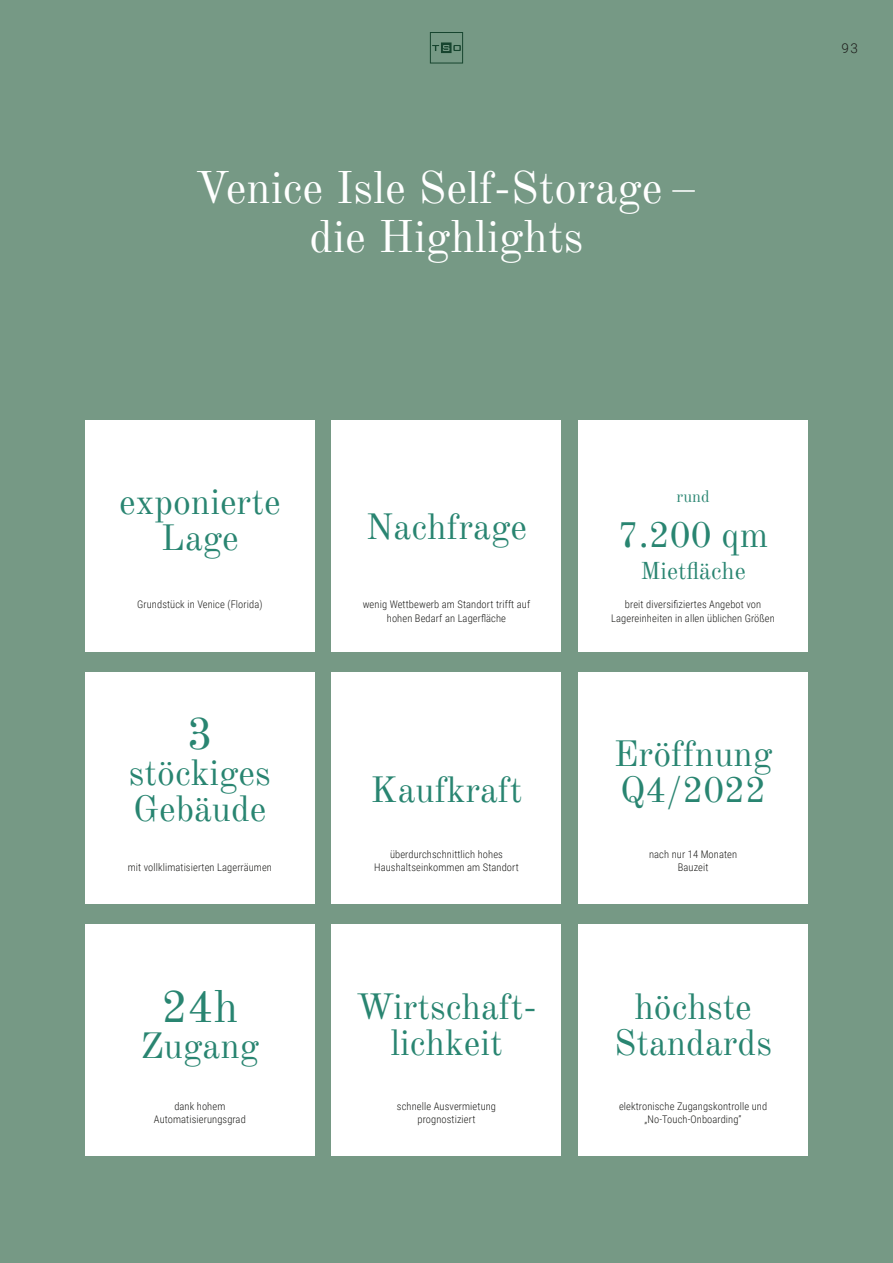
<style>
.page{position:relative;width:893px;height:1263px;background:#769985}
.page>*{position:absolute;margin:0;border:0;box-sizing:border-box;transform-origin:0 0}
.t1{font:45px/49.5px "Old Standard TT";color:#fff;text-align:center}
.t2{font:45px "Old Standard TT";color:#298571}
.t3{font:36px/36px "Old Standard TT";color:#298571;text-align:center}
.t4{font:24px "Old Standard TT";color:#298571}
.t5{font:16.5px "Old Standard TT";color:#298571}
.t6{font:300 13.5px "Roboto";color:#1d1d1b}
.t7{font:300 10.5px/13.5px "Roboto Condensed";letter-spacing:.01em;color:#1d1d1b;text-align:center}
</style>
<div class="page">
<svg style="left:430px;top:32px;width:33px;height:32px"></svg>
<div style="left:85px;top:421px;width:230px;height:231px;background:#fff"></div>
<div style="left:332px;top:421px;width:229px;height:231px;background:#fff"></div>
<div style="left:85px;top:925px;width:230px;height:231px;background:#fff"></div>
<div style="left:332px;top:673px;width:229px;height:231px;background:#fff"></div>
<div style="left:332px;top:925px;width:229px;height:231px;background:#fff"></div>
<div style="left:578px;top:925px;width:230px;height:231px;background:#fff"></div>
<div style="left:85px;top:673px;width:230px;height:231px;background:#fff"></div>
<div style="left:578px;top:421px;width:230px;height:231px;background:#fff"></div>
<div style="left:578px;top:673px;width:230px;height:231px;background:#fff"></div>
<h1 class="t1" style="left:195px;top:160px;width:504px">Venice Isle Self-Storage – die Highlights</h1>
<p class="t6" style="left:841px;top:38px;width:18px">93</p>
<h2 class="t3" style="left:119px;top:482px;width:163px">exponierte<br>Lage</h2>
<h2 class="t3" style="left:366px;top:507px;width:163px">Nachfrage</h2>
<p class="t7" style="left:137px;top:597px;width:127px">Grundstück in Venice (Florida)</p>
<p class="t7" style="left:363px;top:597px;width:169px">wenig Wettbewerb am Standort trifft auf hohen Bedarf an Lagerfläche</p>
<h1 class="t2" style="left:187px;top:699px;width:28px">3</h1>
<h2 class="t3" style="left:129px;top:752px;width:143px;text-align:left">stöckiges<br>Gebäude</h2>
<h2 class="t3" style="left:371px;top:769px;width:153px">Kaufkraft</h2>
<p class="t7" style="left:390px;top:847px;width:114px">überdurchschnittlich hohes</p>
<p class="t7" style="left:128px;top:860px;width:146px">mit vollklimatisierten Lagerräumen</p>
<p class="t7" style="left:374px;top:860px;width:146px">Haushaltseinkommen am Standort</p>
<h3 class="t5" style="left:677px;top:484px;width:35px">rund</h3>
<h2 class="t3" style="left:618px;top:515px;width:152px">7.200 qm</h2>
<h3 class="t4" style="left:640px;top:552px;width:107px">Mietfläche</h3>
<p class="t7" style="left:611px;top:597px;width:165px">breit diversifiziertes Angebot von<br>Lagereinheiten in allen üblichen Größen</p>
<h2 class="t3" style="left:614px;top:733px;width:160px;text-align:left">Eröffnung<br>Q4/2022</h2>
<p class="t7" style="left:649px;top:847px;width:90px">nach nur 14 Monaten<br>Bauzeit</p>
<h1 class="t2" style="left:162px;top:972px;width:78px">24h</h1>
<h2 class="t3" style="left:140px;top:1025px;width:120px">Zugang</h2>
<p class="t7" style="left:154px;top:1099px;width:93px">dank hohem<br>Automatisierungsgrad</p>
<h2 class="t3" style="left:356px;top:986px;width:182px">Wirtschaft&shy;lichkeit</h2>
<h2 class="t3" style="left:614px;top:986px;width:159px">höchste<br>Standards</h2>
<p class="t7" style="left:397px;top:1098px;width:101px">schnelle Ausvermietung prognostiziert</p>
<p class="t7" style="left:619px;top:1098px;width:150px">elektronische Zugangskontrolle und „No-Touch-Onboarding”</p>
</div>
